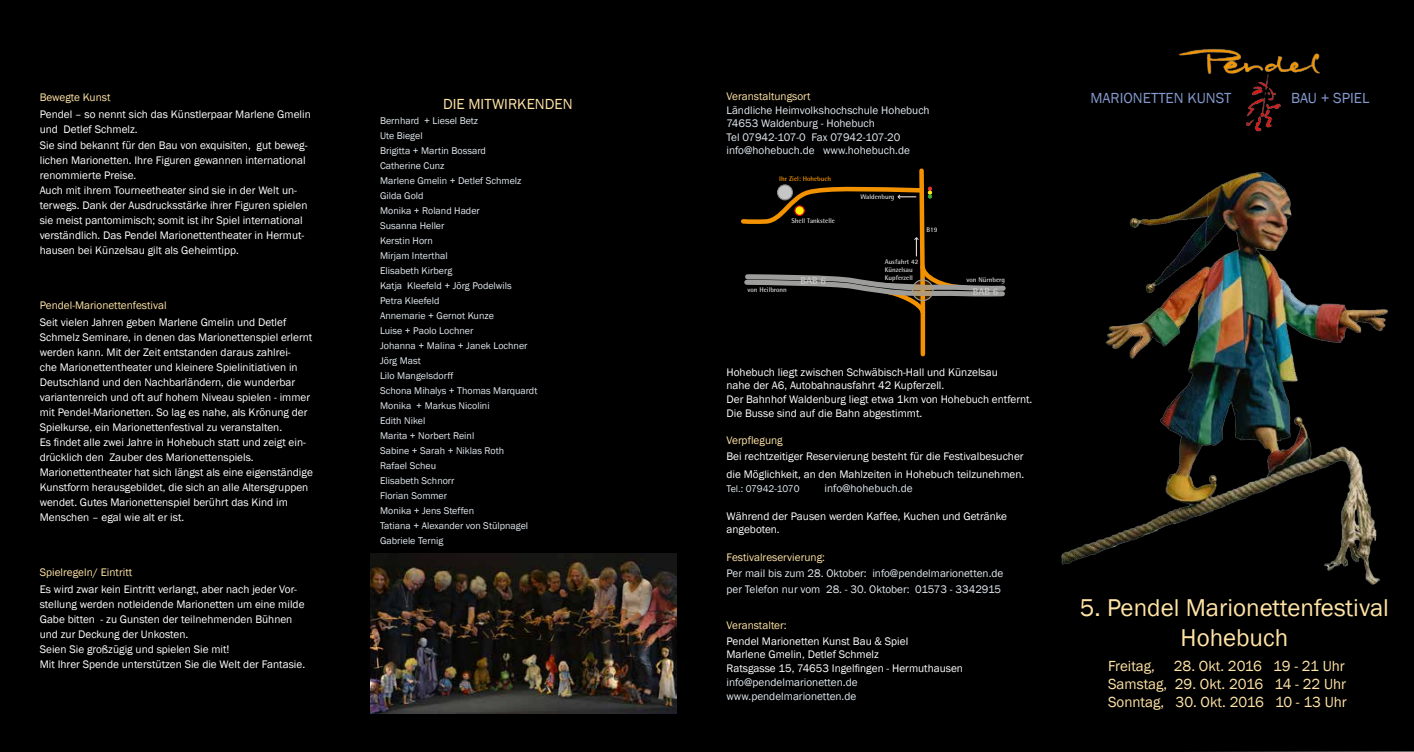
<style>
.page{position:relative;width:1414px;height:752px;background:#fff}
.page>*{position:absolute;margin:0;border:0;box-sizing:border-box;transform-origin:0 0}
.t1{font:25px/30px "Franklin Gothic";color:#ffe4a5;text-align:center}
.t2{font:15px/18px "Franklin Gothic";color:#ffe4a5}
.t3{font:15px "Franklin Gothic";color:#849acf}
.t4{font:11.25px/15px "Franklin Gothic";color:#fff}
.t5{font:11.25px/13.5px "Franklin Gothic";color:#e2eaf0}
.t6{font:11.25px "Franklin Gothic";color:#ffe4a5}
.t7{font:700 10.25px "Rotis Semi Sans";color:#c6c6c6}
.t8{font:10px/15px "Franklin Gothic";color:#e2eaf0}
.t9{font:700 6.75px/8.1px "Rotis Semi Sans";color:#dadada}
.t10{font:700 6.75px "Rotis Semi Sans";color:#f39200}
</style>
<div class="page">
<div style="left:0;top:0;width:1414px;height:751px;background:#000"></div>
<div style="left:1060px;top:10px;width:329px;height:142px;background:#000"></div>
<img style="left:1060px;top:152px;width:341px;height:439px">
<svg style="left:740px;top:167px;width:268px;height:190px;background:#120e08"></svg>
<div style="left:795px;top:206px;width:9px;height:9px;background:#ffed00;border-radius:50%"></div>
<div style="left:794px;top:205px;width:11px;height:11px;border:1px solid #e30613;border-radius:50%"></div>
<div style="left:777px;top:185px;width:15px;height:15px;background:#c6c6c6;border-radius:50%"></div>
<div style="left:777px;top:184px;width:16px;height:16px;border:1px solid #878787;border-radius:50%"></div>
<img style="left:370px;top:553px;width:306px;height:159px">
<p class="t6" style="left:40px;top:90px;width:72px">Bewegte Kunst</p>
<p class="t4" style="left:40px;top:107px;width:273px">Pendel – so nennt sich das Künstlerpaar Marlene Gmelin und Detlef Schmelz.<br>Sie sind bekannt für den Bau von exquisiten, gut beweg&shy;lichen Marionetten. Ihre Figuren gewannen international renommierte Preise.<br>Auch mit ihrem Tourneetheater sind sie in der Welt un&shy;terwegs. Dank der Ausdrucksstärke ihrer Figuren spielen sie meist pantomimisch; somit ist ihr Spiel international verständlich. Das Pendel Marionettentheater in Hermut&shy;hausen bei Künzelsau gilt als Geheimtipp.</p>
<p class="t6" style="left:40px;top:298px;width:128px">Pendel-Marionettenfestival</p>
<p class="t4" style="left:40px;top:314px;width:275px">Seit vielen Jahren geben Marlene Gmelin und Detlef Schmelz Seminare, in denen das Marionettenspiel erlernt werden kann. Mit der Zeit entstanden daraus zahlrei-<br>che Marionettentheater und kleinere Spielinitiativen in Deutschland und den Nachbarländern, die wunderbar variantenreich und oft auf hohem Niveau spielen - immer mit Pendel-Marionetten. So lag es nahe, als Krönung der Spielkurse, ein Marionettenfestival zu veranstalten.<br>Es findet alle zwei Jahre in Hohebuch statt und zeigt ein&shy;drücklich den Zauber des Marionettenspiels.<br>Marionettentheater hat sich längst als eine eigenständige Kunstform herausgebildet, die sich an alle Altersgruppen wendet. Gutes Marionettenspiel berührt das Kind im Menschen – egal wie alt er ist.</p>
<p class="t6" style="left:40px;top:565px;width:94px">Spielregeln/ Eintritt</p>
<p class="t4" style="left:40px;top:582px;width:267px">Es wird zwar kein Eintritt verlangt, aber nach jeder Vor&shy;stellung werden notleidende Marionetten um eine milde Gabe bitten - zu Gunsten der teilnehmenden Bühnen und zur Deckung der Unkosten.<br>Seien Sie großzügig und spielen Sie mit!<br>Mit Ihrer Spende unterstützen Sie die Welt der Fantasie.</p>
<h2 class="t2" style="left:443px;top:95px;width:131px">DIE MITWIRKENDEN</h2>
<p class="t8" style="left:380px;top:113px;width:159px">Bernhard + Liesel Betz<br>Ute Biegel<br>Brigitta + Martin Bossard<br>Catherine Cunz<br>Marlene Gmelin + Detlef Schmelz<br>Gilda Gold<br>Monika + Roland Hader<br>Susanna Heller<br>Kerstin Horn<br>Mirjam Interthal<br>Elisabeth Kirberg<br>Katja Kleefeld + Jörg Podelwils<br>Petra Kleefeld<br>Annemarie + Gernot Kunze<br>Luise + Paolo Lochner<br>Johanna + Malina + Janek Lochner<br>Jörg Mast<br>Lilo Mangelsdorff<br>Schona Mihalys + Thomas Marquardt<br>Monika + Markus Nicolini<br>Edith Nikel<br>Marita + Norbert Reinl<br>Sabine + Sarah + Niklas Roth<br>Rafael Scheu<br>Elisabeth Schnorr<br>Florian Sommer<br>Monika + Jens Steffen<br>Tatiana + Alexander von Stülpnagel<br>Gabriele Ternig</p>
<p class="t6" style="left:726px;top:89px;width:86px">Veranstaltungsort</p>
<p class="t5" style="left:726px;top:103px;width:205px">Ländliche Heimvolkshochschule Hohebuch 74653 Waldenburg - Hohebuch<br>Tel 07942-107-0 Fax 07942-107-20 info@hohebuch.de www.hohebuch.de</p>
<p class="t10" style="left:779px;top:174px;width:53px">Ihr Ziel: Hohebuch</p>
<p class="t9" style="left:791px;top:217px;width:45px">Shell Tankstelle</p>
<p class="t9" style="left:747px;top:286px;width:41px">von Heilbronn</p>
<p class="t7" style="left:800px;top:274px;width:27px">BAB 6</p>
<p class="t9" style="left:860px;top:193px;width:36px">Waldenburg</p>
<p class="t9" style="left:926px;top:225px;width:13px">B19</p>
<p class="t9" style="left:885px;top:257px;width:35px">Ausfahrt 42<br>Künzelsau<br>Kupferzell</p>
<p class="t9" style="left:966px;top:276px;width:40px">von Nürnberg</p>
<p class="t7" style="left:973px;top:284px;width:27px">BAB 6</p>
<p class="t4" style="left:726px;top:365px;width:307px;line-height:13.8px">Hohebuch liegt zwischen Schwäbisch-Hall und Künzelsau<br>nahe der A6, Autobahnausfahrt 42 Kupferzell.<br>Der Bahnhof Waldenburg liegt etwa 1km von Hohebuch entfernt.<br>Die Busse sind auf die Bahn abgestimmt.</p>
<p class="t6" style="left:726px;top:433px;width:58px">Verpflegung</p>
<p class="t4" style="left:726px;top:447px;width:299px;line-height:18px">Bei rechtzeitiger Reservierung besteht für die Festivalbesucher die Möglichkeit, an den Mahlzeiten in Hohebuch teilzunehmen.</p>
<p class="t8" style="left:726px;top:481px;width:74px">Tel.: 07942-1070</p>
<p class="t5" style="left:824px;top:481px;width:90px">info@hohebuch.de</p>
<p class="t4" style="left:726px;top:509px;width:282px;line-height:13.8px">Während der Pausen werden Kaffee, Kuchen und Getränke angeboten.</p>
<p class="t6" style="left:726px;top:550px;width:100px">Festivalreservierung:</p>
<p class="t5" style="left:726px;top:565px;width:278px;line-height:15.9px">Per mail bis zum 28. Oktober: info@pendelmarionetten.de per Telefon nur vom 28. - 30. Oktober: 01573 - 3342915</p>
<p class="t6" style="left:726px;top:617px;width:62px">Veranstalter:</p>
<p class="t4" style="left:726px;top:634px;width:238px;line-height:13.8px">Pendel Marionetten Kunst Bau &amp; Spiel<br>Marlene Gmelin, Detlef Schmelz<br>Ratsgasse 15, 74653 Ingelfingen - Hermuthausen</p>
<p class="t5" style="left:726px;top:675px;width:133px">info@pendelmarionetten.de www.pendelmarionetten.de</p>
<h2 class="t3" style="left:1090px;top:88px;width:142px">MARIONETTEN KUNST</h2>
<h2 class="t3" style="left:1291px;top:88px;width:80px">BAU + SPIEL</h2>
<h1 class="t1" style="left:1080px;top:592px;width:311px">5. Pendel Marionettenfestival<br>Hohebuch</h1>
<h2 class="t2" style="left:1108px;top:656px;width:48px">Freitag,</h2>
<h2 class="t2" style="left:1108px;top:656px;width:240px;text-indent:66px">28. Okt. 2016 19 - 21 Uhr<br>Samstag, 29. Okt. 2016 14 - 22 Uhr<br>Sonntag, 30. Okt. 2016 10 - 13 Uhr</h2>
</div>
